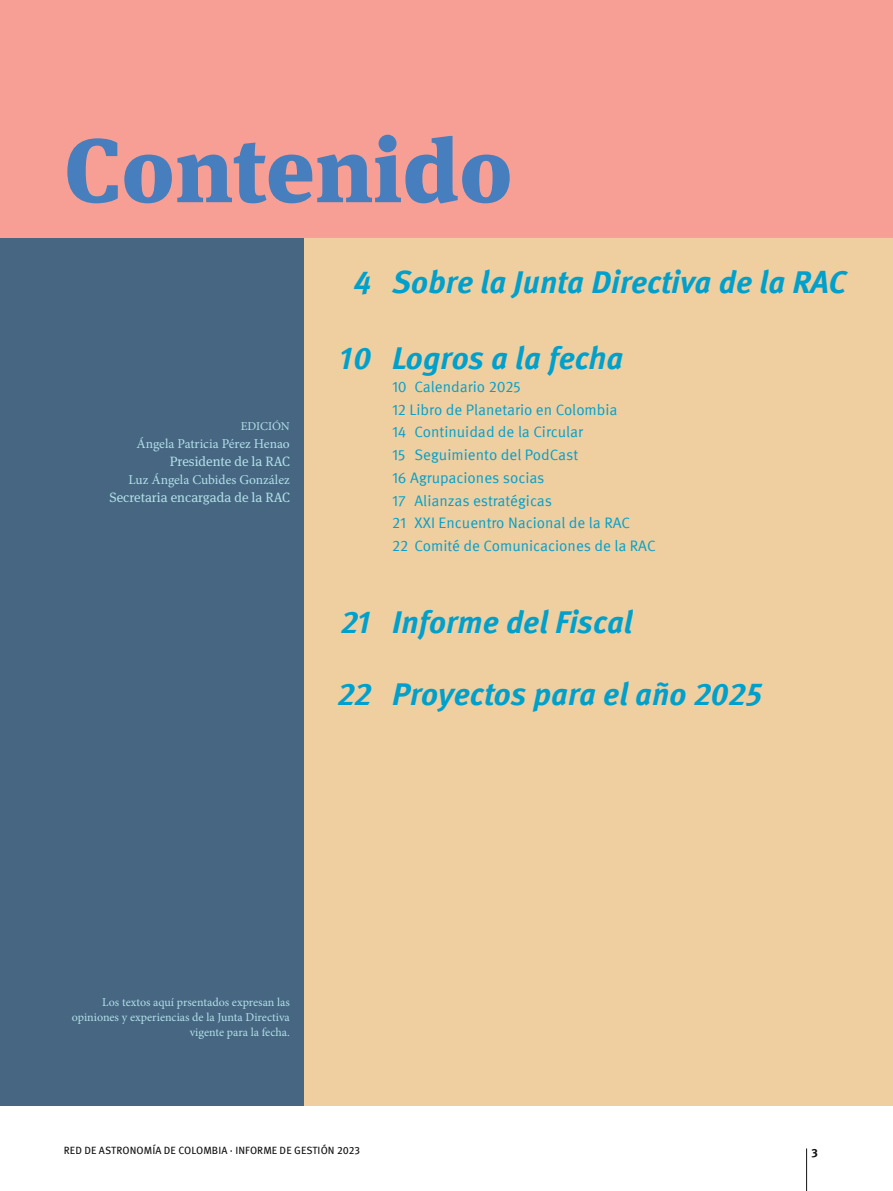
<style>
.page{position:relative;width:893px;height:1191px;background:#fff}
.page>*{position:absolute;margin:0;border:0;box-sizing:border-box;transform-origin:0 0}
.t1{font:900 90px "Meta Serif Pro";color:#467ebe}
.t2{font:italic 700 31.5px "Meta Pro";color:#00a0cd}
.t3{font:15.15px/22.6px "Meta Pro";color:#00a0cd}
.t4{font:13.5px "Minion Pro";color:#b1e0e8}
.t5{font:13.5px "Meta Serif Pro";color:#b1e0e8}
.t6{font:12px/15px "Minion Pro";color:#b1e0e8;text-align:right}
.t7{font:700 12px "Meta Pro";color:#121212}
.t8{font:10.5px "Meta Pro";letter-spacing:.01em;color:#121212}
</style>
<div class="page">
<hr style="left:806px;top:1148px;width:1px;height:43px;background:#121212">
<div style="left:0;top:237px;width:305px;height:869px;background:#476682"></div>
<div style="left:305px;top:237px;width:588px;height:869px;background:#efce9f"></div>
<div style="left:0;top:0;width:893px;height:238px;background:#f89f95"></div>
<h1 class="t1" style="left:64px;top:96px;width:451px">Contenido</h1>
<p class="t6" style="left:241px;top:418px;width:51px">EDICIÓN</p>
<p class="t4" style="left:137px;top:434px;width:155px">Ángela Patricia Pérez Henao</p>
<p class="t5" style="left:170px;top:451px;width:122px">Presidente de la RAC</p>
<p class="t4" style="left:129px;top:470px;width:163px">Luz Ángela Cubides González</p>
<p class="t5" style="left:109px;top:487px;width:182px">Secretaria encargada de la RAC</p>
<h2 class="t2" style="left:353px;top:257px;width:495px">4 Sobre la Junta Directiva de la RAC</h2>
<h2 class="t2" style="left:340px;top:333px;width:285px">10 Logros a la fecha</h2>
<p class="t3" style="left:392px;top:374px;width:265px">10 Calendario 2025<br>12 Libro de Planetario en Colombia<br>14 Continuidad de la Circular<br>15 Seguimiento del PodCast<br>16 Agrupaciones socias<br>17 Alianzas estratégicas<br>21 XXI Encuentro Nacional de la RAC<br>22 Comité de Comunicaciones de la RAC</p>
<h2 class="t2" style="left:341px;top:597px;width:294px">21 Informe del Fiscal</h2>
<h2 class="t2" style="left:337px;top:669px;width:426px">22 Proyectos para el año 2025</h2>
<p class="t6" style="left:72px;top:994px;width:219px">Los textos aquí prsentados expresan las opiniones y experiencias de la Junta Directiva vigente para la fecha.</p>
<p class="t8" style="left:64px;top:1142px;width:298px">RED DE ASTRONOMÍA DE COLOMBIA · INFORME DE GESTIÓN 2023</p>
<p class="t7" style="left:811px;top:1143px;width:8px">3</p>
</div>
